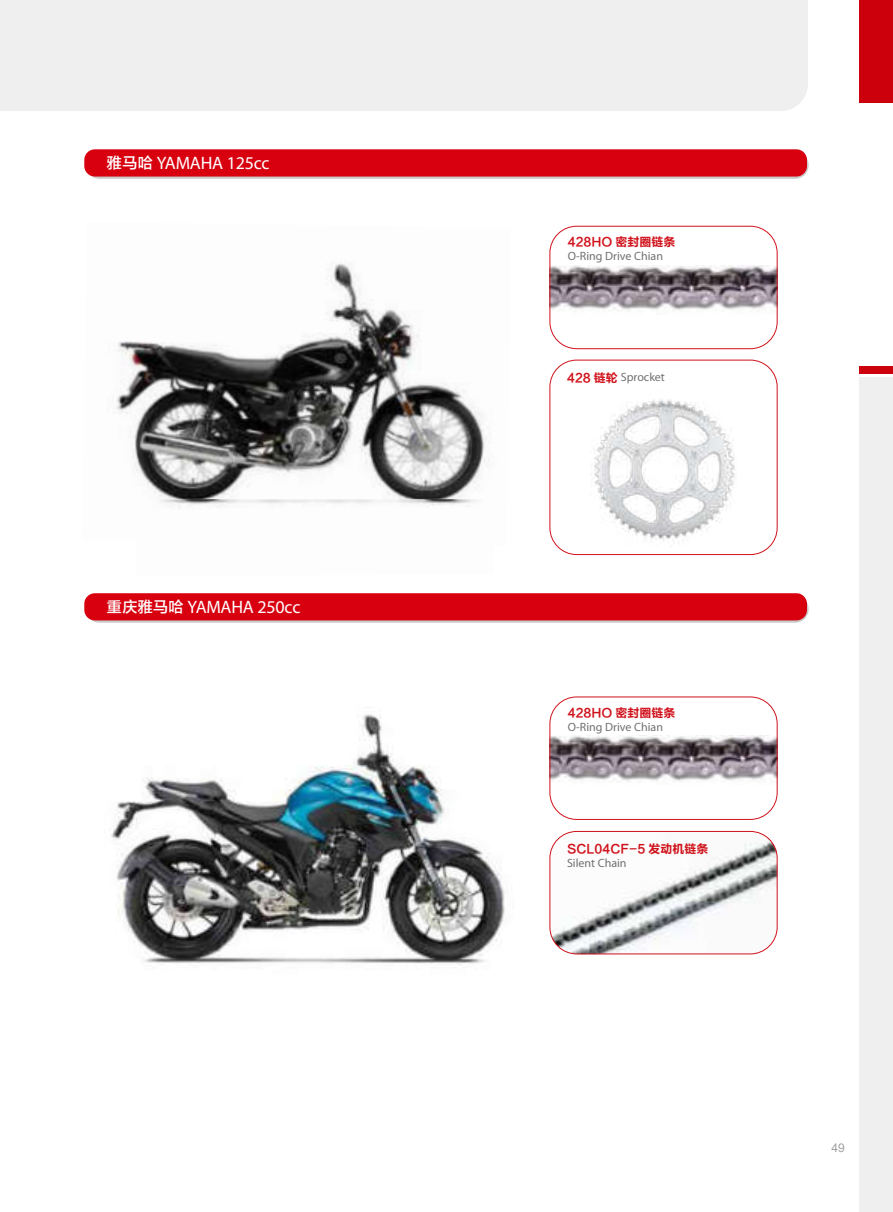
<style>
.page{position:relative;width:893px;height:1212px;background:#fff}
.page>*{position:absolute;margin:0;border:0;box-sizing:border-box;transform-origin:0 0}
.t1{font:18px "Myriad Pro";letter-spacing:-.01em;color:#fff}
.t2{font:12px "Myriad Pro";color:#727171}
.t3{font:12px "FZLTCHJW GB1 0";color:#d0121b}
.t4{font:12px "Arial";color:#9fa0a0}
.s1{font-family:"FZLTZHK GBK1 0";font-size:15px}
.s2{font-family:"FZLTCHJW GB1 0";color:#d0121b}
</style>
<div class="page">
<div style="left:859px;top:377px;width:34px;height:835px;background:#efefef"></div>
<div style="left:859px;top:366px;width:34px;height:7px;background:#cb000c"></div>
<div style="left:859px;top:0;width:34px;height:103px;background:#cb000c"></div>
<div style="left:0;top:0;width:808px;height:110px;background:#efefef"></div>
<img style="left:111px;top:714px;width:394px;height:254px">
<img style="left:552px;top:265px;width:223px;height:46px">
<img style="left:552px;top:736px;width:223px;height:46px">
<div style="left:550px;top:360px;width:227px;height:195px;border:1px solid #d0121b;border-radius:27px"></div>
<div style="left:550px;top:226px;width:227px;height:123px;border:1px solid #d0121b;border-radius:27px"></div>
<div style="left:550px;top:697px;width:227px;height:123px;border:1px solid #d0121b;border-radius:27px"></div>
<div style="left:86px;top:152px;width:723px;height:27px;background:#c9caca;border-radius:14px"></div>
<div style="left:84px;top:149px;width:723px;height:28px;background:#d8000f;border-radius:11px"></div>
<div style="left:86px;top:595px;width:723px;height:28px;background:linear-gradient(to right,#c9caca,#c9caca);border-radius:14px"></div>
<div style="left:84px;top:593px;width:723px;height:27px;background:#d8000f;border-radius:11px"></div>
<img style="left:116px;top:263px;width:372px;height:236px">
<img style="left:594px;top:399px;width:141px;height:144px">
<img style="left:550px;top:831px;width:227px;height:123px">
<div style="left:550px;top:831px;width:227px;height:123px;border:1px solid #d0121b;border-radius:27px"></div>
<img style="left:159px;top:499px;width:318px;height:9px">
<h1 class="t1" style="left:107px;top:156px;width:164px"><span class="s1">雅马哈</span> YAMAHA 125cc</h1>
<h1 class="t1" style="left:107px;top:599px;width:195px"><span class="s1">重庆雅马哈</span> YAMAHA 250cc</h1>
<p class="t3" style="left:568px;top:235px;width:109px">428HO 密封圈链条</p>
<p class="t2" style="left:568px;top:251px;width:97px">O-Ring Drive Chian</p>
<p class="t2" style="left:567px;top:373px;width:99px"><span class="s2">428 链轮</span> Sprocket</p>
<p class="t3" style="left:568px;top:706px;width:109px">428HO 密封圈链条</p>
<p class="t2" style="left:568px;top:722px;width:97px">O-Ring Drive Chian</p>
<p class="t3" style="left:567px;top:842px;width:143px">SCL04CF-5 发动机链条</p>
<p class="t2" style="left:567px;top:858px;width:61px">Silent Chain</p>
<p class="t4" style="left:831px;top:1141px;width:15px">49</p>
</div>
